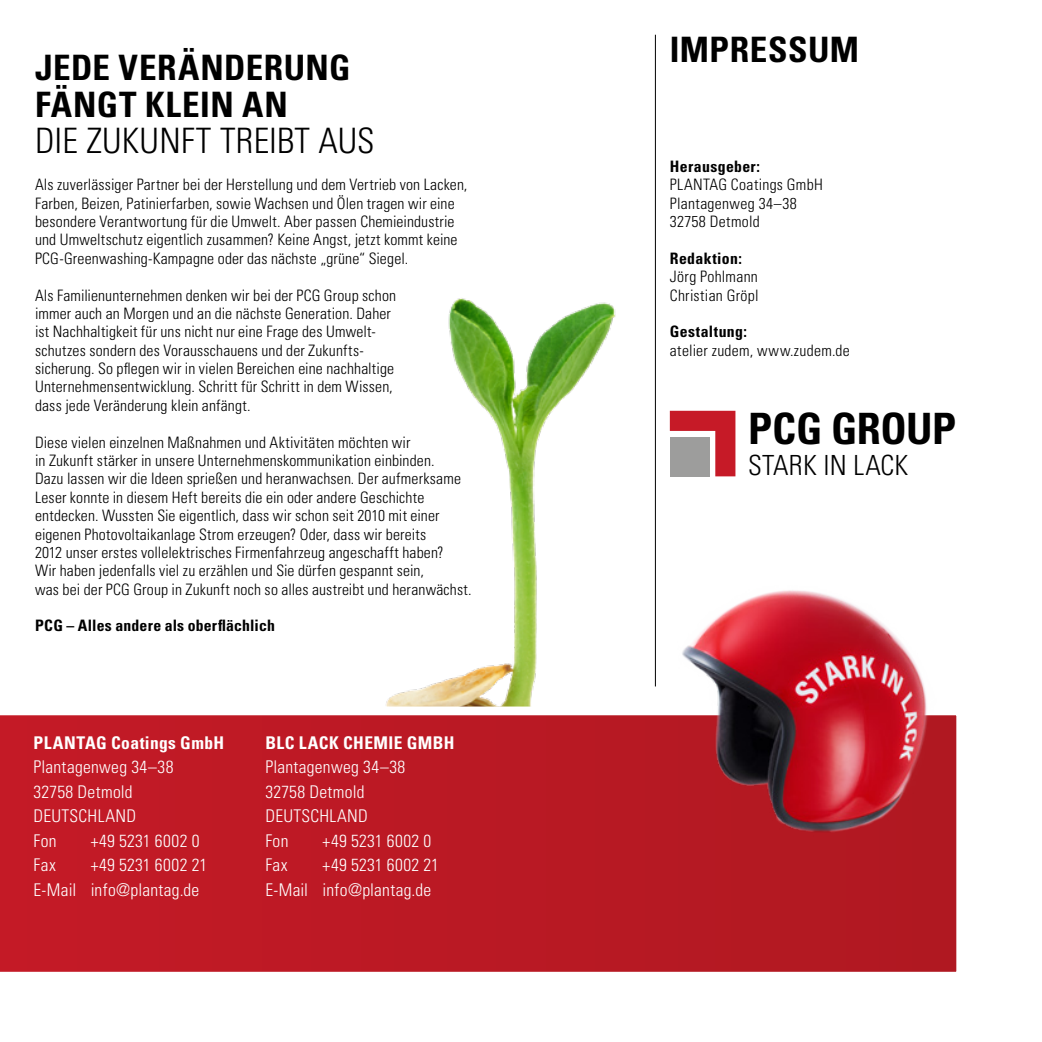
<style>
.page{position:relative;width:1042px;height:1042px;background:#fff}
.page>*{position:absolute;margin:0;border:0;box-sizing:border-box;transform-origin:0 0}
.t1{font:700 condensed 43.23px "Univers";letter-spacing:-.01em;color:#000}
.t2{font:700 condensed 35px/36.8px "Univers";letter-spacing:.015em;color:#000}
.t3{font:300 condensed 35px "Univers";letter-spacing:.005em;color:#000}
.t4{font:300 condensed 27.82px "Univers";letter-spacing:.005em;color:#000}
.t5{font:300 condensed 17.5px/24.5px "Univers";letter-spacing:.015em;color:#fff}
.t6{font:700 condensed 17.5px "Univers";letter-spacing:.025em;color:#fff}
.t7{font:300 condensed 15.75px/18.4px "Univers";letter-spacing:.01em;color:#000}
.t8{font:700 condensed 15.75px "Univers";letter-spacing:.02em;color:#000}
</style>
<div class="page">
<img style="left:386px;top:159px;width:338px;height:547px">
<svg style="left:0;top:706px;width:957px;height:266px;background:#bd202a"></svg>
<img style="left:667px;top:569px;width:269px;height:285px">
<hr style="left:655px;top:35px;width:1px;height:651px;background:#000">
<svg style="left:670px;top:411px;width:65px;height:65px"></svg>
<div style="left:670px;top:437px;width:39px;height:39px;background:#9d9d9c"></div>
<h2 class="t2" style="left:35px;top:49px;width:317px">JEDE VERÄNDERUNG<br>FÄNGT KLEIN AN</h2>
<h2 class="t3" style="left:35px;top:120px;width:341px">DIE ZUKUNFT TREIBT AUS</h2>
<p class="t7" style="left:35px;top:175px;width:434px">Als zuverlässiger Partner bei der Herstellung und dem Vertrieb von Lacken, Farben, Beizen, Patinierfarben, sowie Wachsen und Ölen tragen wir eine besondere Verantwortung für die Umwelt. Aber passen Chemieindustrie und Umweltschutz eigentlich zusammen? Keine Angst, jetzt kommt keine PCG-Greenwashing-Kampagne oder das nächste „grüne“ Siegel.</p>
<p class="t7" style="left:35px;top:285px;width:363px">Als Familienunternehmen denken wir bei der PCG Group schon immer auch an Morgen und an die nächste Generation. Daher ist Nachhaltigkeit für uns nicht nur eine Frage des Umwelt&shy;schutzes sondern des Vorausschauens und der Zukunfts&shy;sicherung. So pflegen wir in vielen Bereichen eine nachhaltige Unternehmensentwicklung. Schritt für Schritt in dem Wissen, dass jede Veränderung klein anfängt.</p>
<p class="t7" style="left:35px;top:433px;width:438px">Diese vielen einzelnen Maßnahmen und Aktivitäten möchten wir<br>in Zukunft stärker in unsere Unternehmenskommunikation einbinden.<br>Dazu lassen wir die Ideen sprießen und heranwachsen. Der aufmerksame Leser konnte in diesem Heft bereits die ein oder andere Geschichte entdecken. Wussten Sie eigentlich, dass wir schon seit 2010 mit einer eigenen Photovoltaikanlage Strom erzeugen? Oder, dass wir bereits<br>2012 unser erstes vollelektrisches Firmenfahrzeug angeschafft haben?<br>Wir haben jedenfalls viel zu erzählen und Sie dürfen gespannt sein,<br>was bei der PCG Group in Zukunft noch so alles austreibt und heranwächst.</p>
<p class="t8" style="left:35px;top:616px;width:241px">PCG – Alles andere als oberflächlich</p>
<p class="t6" style="left:34px;top:732px;width:192px">PLANTAG Coatings GmbH</p>
<p class="t5" style="left:34px;top:754px;width:141px">Plantagenweg 34–38<br>32758 Detmold<br>DEUTSCHLAND<br>Fon</p>
<p class="t5" style="left:91px;top:828px;width:110px">+49 5231 6002 0</p>
<p class="t6" style="left:265px;top:732px;width:191px">BLC LACK CHEMIE GMBH</p>
<p class="t5" style="left:265px;top:754px;width:141px">Plantagenweg 34–38<br>32758 Detmold<br>DEUTSCHLAND<br>Fon</p>
<p class="t5" style="left:323px;top:828px;width:110px">+49 5231 6002 0</p>
<p class="t5" style="left:34px;top:852px;width:24px">Fax</p>
<p class="t5" style="left:34px;top:852px;width:175px;text-indent:57px">+49 5231 6002 21<br>E-Mail info@plantag.de</p>
<p class="t5" style="left:265px;top:852px;width:24px">Fax</p>
<p class="t5" style="left:265px;top:852px;width:175px;text-indent:57px">+49 5231 6002 21<br>E-Mail info@plantag.de</p>
<h2 class="t2" style="left:670px;top:30px;width:191px">IMPRESSUM</h2>
<p class="t8" style="left:670px;top:157px;width:92px">Herausgeber:</p>
<p class="t7" style="left:670px;top:175px;width:154px">PLANTAG Coatings GmbH<br>Plantagenweg 34–38<br>32758 Detmold</p>
<p class="t8" style="left:670px;top:248px;width:74px">Redaktion:</p>
<p class="t7" style="left:670px;top:267px;width:90px">Jörg Pohlmann<br>Christian Gröpl</p>
<p class="t8" style="left:670px;top:322px;width:79px">Gestaltung:</p>
<p class="t7" style="left:670px;top:341px;width:181px">atelier zudem, www.zudem.de</p>
<h1 class="t1" style="left:748px;top:402px;width:210px">PCG GROUP</h1>
<h3 class="t4" style="left:748px;top:449px;width:162px">STARK IN LACK</h3>
</div>
